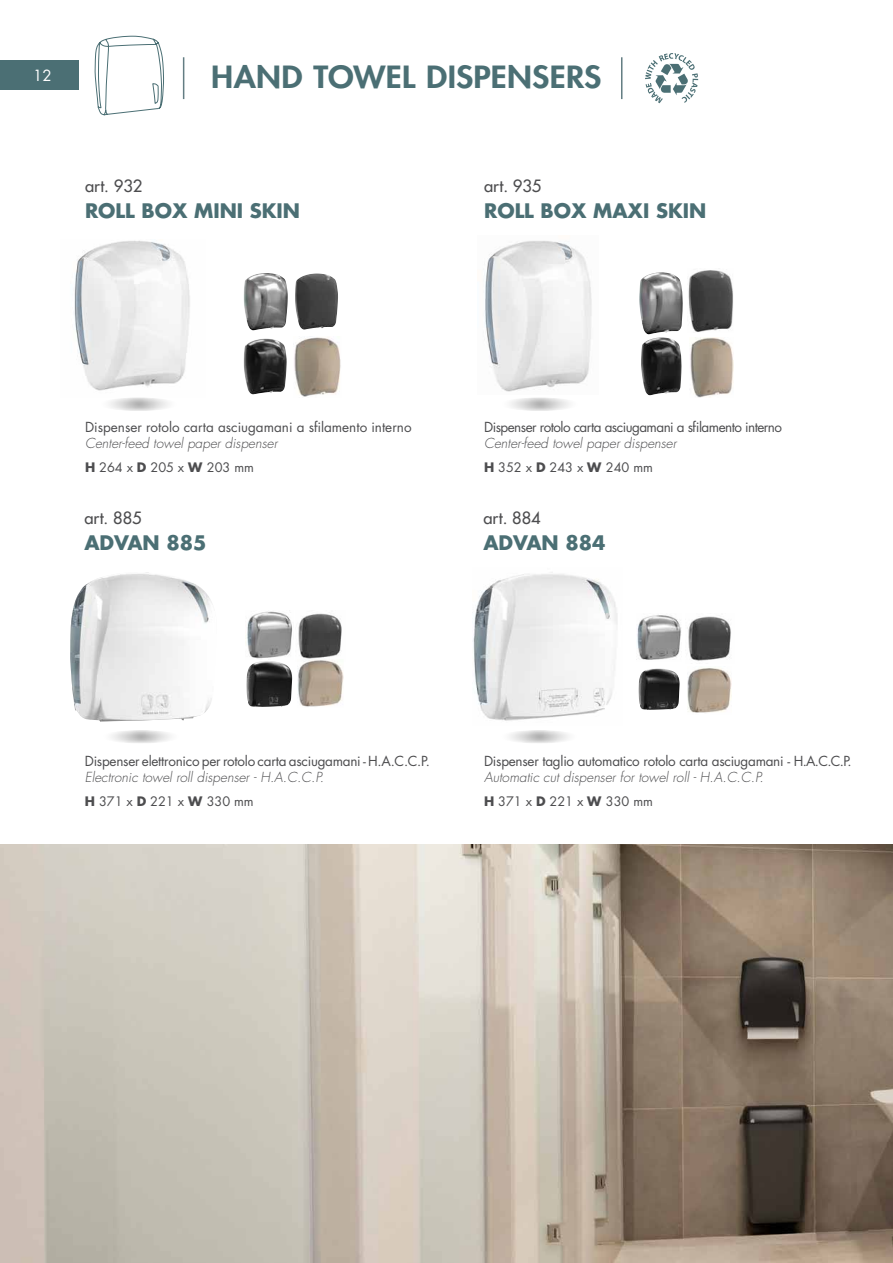
<style>
.page{position:relative;width:893px;height:1263px;background:#fff}
.page>*{position:absolute;margin:0;border:0;box-sizing:border-box;transform-origin:0 0}
.t1{font:800 29.85px "Futura Std";letter-spacing:.01em;color:#4b6f74;scale:1.1 1}
.t2{font:700 19.5px "Futura Std";color:#4b6f74}
.t3{font:500 16.5px "Futura Std";color:#4d4d4f}
.t4{font:15px "Futura Std";color:#fff}
.t5{font:italic 300 13.5px "Futura Std";color:#4d4d4f}
.t6{font:13.5px "Futura Std";letter-spacing:-.02em;color:#4d4d4f}
.t7{font:13.5px "Futura Std";color:#4d4d4f}
.t8{font:13.5px "Futura Std";letter-spacing:-.04em;color:#4d4d4f}
.t9{font:12.75px "Futura Std";color:#4d4d4f}
.s1{font-weight:700}
</style>
<div class="page">
<div style="left:0;top:61px;width:79px;height:29px;background:#4b6f74"></div>
<svg style="left:97px;top:397px;width:83px;height:14px"></svg>
<svg style="left:498px;top:397px;width:83px;height:14px"></svg>
<svg style="left:100px;top:730px;width:82px;height:14px"></svg>
<svg style="left:498px;top:730px;width:82px;height:14px"></svg>
<hr style="left:183px;top:57px;width:1px;height:42px;background:#637d83">
<hr style="left:621px;top:57px;width:1px;height:42px;background:#637d83">
<svg style="left:95px;top:35px;width:69px;height:81px"></svg>
<img style="left:244px;top:273px;width:44px;height:57px">
<img style="left:639px;top:272px;width:44px;height:63px">
<img style="left:641px;top:337px;width:41px;height:59px">
<img style="left:688px;top:270px;width:45px;height:62px">
<img style="left:690px;top:337px;width:43px;height:61px">
<img style="left:244px;top:339px;width:43px;height:55px">
<img style="left:295px;top:273px;width:43px;height:56px">
<img style="left:70px;top:572px;width:142px;height:150px">
<img style="left:245px;top:611px;width:47px;height:48px">
<img style="left:636px;top:615px;width:45px;height:45px">
<img style="left:246px;top:661px;width:46px;height:46px">
<img style="left:639px;top:668px;width:41px;height:42px">
<img style="left:298px;top:613px;width:44px;height:46px">
<img style="left:687px;top:616px;width:44px;height:45px">
<img style="left:297px;top:660px;width:46px;height:47px">
<img style="left:687px;top:668px;width:45px;height:45px">
<img style="left:473px;top:572px;width:145px;height:149px">
<img style="left:294px;top:337px;width:47px;height:60px">
<img style="left:0;top:844px;width:893px;height:419px">
<svg style="left:645px;top:53px;width:53px;height:50px"></svg>
<img style="left:74px;top:240px;width:116px;height:151px">
<img style="left:484px;top:241px;width:108px;height:151px">
<p class="t4" style="left:33px;top:66px;width:20px">12</p>
<h1 class="t1" style="left:211px;top:58px;width:356px">HAND TOWEL DISPENSERS</h1>
<p class="t3" style="left:85px;top:176px;width:59px">art. 932</p>
<h2 class="t2" style="left:85px;top:198px;width:217px">ROLL BOX MINI SKIN</h2>
<p class="t3" style="left:484px;top:176px;width:59px">art. 935</p>
<h2 class="t2" style="left:484px;top:198px;width:224px">ROLL BOX MAXI SKIN</h2>
<p class="t7" style="left:85px;top:418px;width:328px">Dispenser rotolo carta asciugamani a sfilamento interno</p>
<p class="t5" style="left:85px;top:435px;width:194px">Center-feed towel paper dispenser</p>
<p class="t8" style="left:484px;top:418px;width:299px">Dispenser rotolo carta asciugamani a sfilamento interno</p>
<p class="t5" style="left:484px;top:435px;width:194px">Center-feed towel paper dispenser</p>
<p class="t9" style="left:85px;top:459px;width:170px"><span class="s1">H</span> 264 x <span class="s1">D</span> 205 x <span class="s1">W</span> 203 mm</p>
<p class="t9" style="left:484px;top:459px;width:170px"><span class="s1">H</span> 352 x <span class="s1">D</span> 243 x <span class="s1">W</span> 240 mm</p>
<p class="t3" style="left:84px;top:507px;width:59px">art. 885</p>
<p class="t3" style="left:483px;top:507px;width:59px">art. 884</p>
<h2 class="t2" style="left:84px;top:530px;width:124px">ADVAN 885</h2>
<h2 class="t2" style="left:483px;top:530px;width:124px">ADVAN 884</h2>
<p class="t6" style="left:85px;top:752px;width:347px">Dispenser elettronico per rotolo carta asciugamani - H.A.C.C.P.</p>
<p class="t5" style="left:85px;top:769px;width:241px">Electronic towel roll dispenser - H.A.C.C.P.</p>
<p class="t9" style="left:85px;top:793px;width:170px"><span class="s1">H</span> 371 x <span class="s1">D</span> 221 x <span class="s1">W</span> 330 mm</p>
<p class="t6" style="left:484px;top:752px;width:369px">Dispenser taglio automatico rotolo carta asciugamani - H.A.C.C.P.</p>
<p class="t5" style="left:484px;top:769px;width:281px">Automatic cut dispenser for towel roll - H.A.C.C.P.</p>
<p class="t9" style="left:484px;top:793px;width:170px"><span class="s1">H</span> 371 x <span class="s1">D</span> 221 x <span class="s1">W</span> 330 mm</p>
</div>
